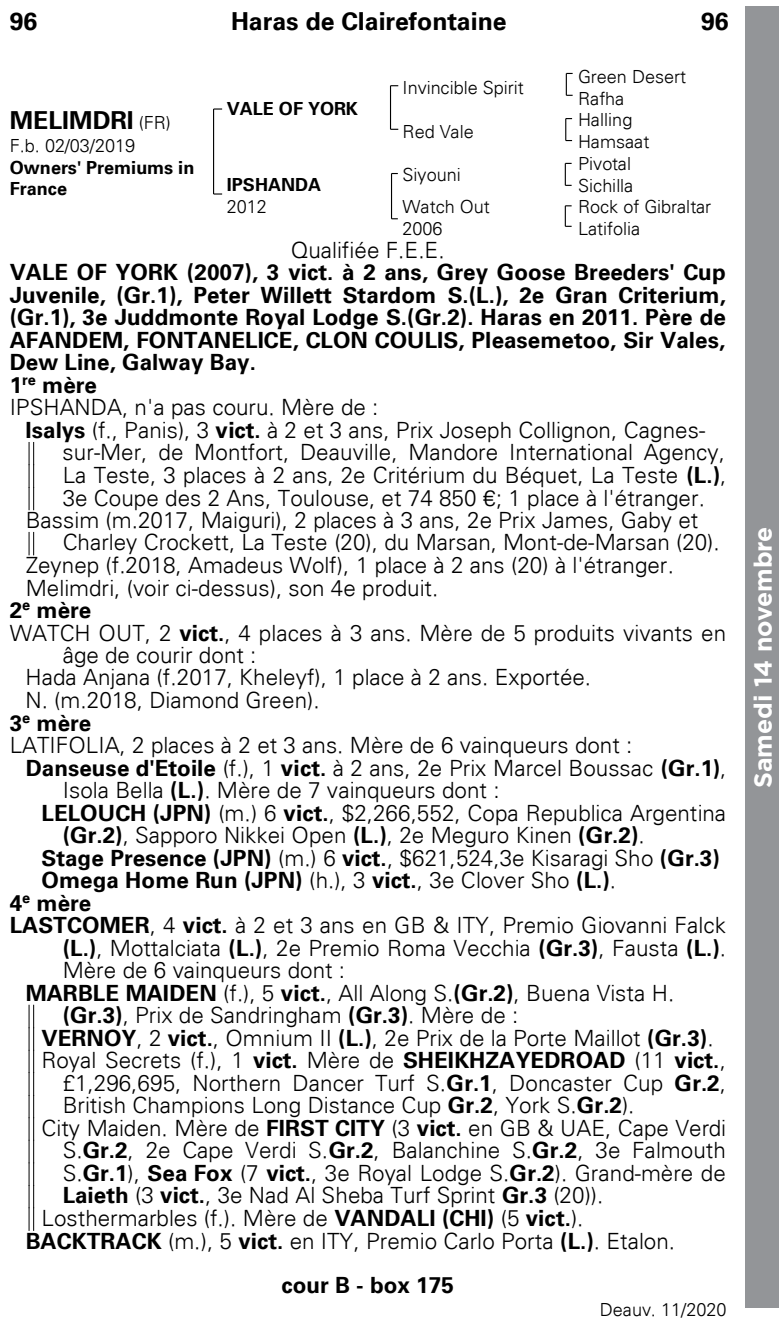
<style>
.page{position:relative;width:779px;height:1321px;background:#fff}
.page>*{position:absolute;margin:0;border:0;box-sizing:border-box;transform-origin:0 0}
.t1{font:700 24.75px "Univers 65";color:#000}
.t2{font:700 24.75px "Gotham";color:#fff}
.t3{font:300 22.5px "Univers 45";color:#000}
.t4{font:700 22.5px/22.5px "Univers 65";color:#000}
.t5{font:300 18px/21.8px "Univers 45";letter-spacing:-.005em;color:#000}
.t6{font:700 18px/21.4px "Univers 65";color:#000}
.s1{font-family:"Univers 45";font-weight:300;font-size:18px}
.s2{font-family:"Univers 65";font-weight:700}
.s3{font-family:"Univers 45";font-weight:300}
</style>
<div class="page">
<div style="left:745px;top:6px;width:33px;height:1301px;background:#939598"></div>
<svg style="left:29px;top:442px;width:5px;height:67px"></svg>
<svg style="left:29px;top:532px;width:5px;height:23px"></svg>
<svg style="left:29px;top:1005px;width:5px;height:225px"></svg>
<svg style="left:213px;top:108px;width:9px;height:2px"></svg>
<hr style="left:213px;top:109px;width:1px;height:85px;background:#000">
<hr style="left:390px;top:86px;width:1px;height:43px;background:#000">
<hr style="left:391px;top:173px;width:1px;height:46px;background:#000">
<svg style="left:564px;top:205px;width:7px;height:22px"></svg>
<svg style="left:565px;top:118px;width:6px;height:23px"></svg>
<svg style="left:564px;top:163px;width:7px;height:23px"></svg>
<svg style="left:565px;top:73px;width:7px;height:23px"></svg>
<p class="t1" style="left:10px;top:7px;width:29px">96</p>
<p class="t1" style="left:231px;top:7px;width:277px">Haras de Clairefontaine</p>
<p class="t1" style="left:700px;top:7px;width:29px">96</p>
<p class="t5" style="left:402px;top:77px;width:123px">Invincible Spirit</p>
<p class="t5" style="left:577px;top:66px;width:109px">Green Desert<br>Rafha</p>
<p class="t5" style="left:402px;top:120px;width:73px">Red Vale</p>
<p class="t5" style="left:577px;top:109px;width:73px">Halling<br>Hamsaat</p>
<p class="t6" style="left:227px;top:98px;width:133px">VALE OF YORK</p>
<p class="t1" style="left:10px;top:106px;width:163px">MELIMDRI <span class="s1">(FR)</span></p>
<p class="t5" style="left:10px;top:135px;width:127px">F.b. 02/03/2019</p>
<p class="t6" style="left:10px;top:157px;width:186px">Owners' Premiums in<br>France</p>
<p class="t5" style="left:402px;top:164px;width:60px">Siyouni</p>
<p class="t5" style="left:577px;top:153px;width:57px">Pivotal<br>Sichilla</p>
<p class="t5" style="left:402px;top:196px;width:89px">Watch Out<br>2006</p>
<p class="t5" style="left:577px;top:196px;width:135px">Rock of Gibraltar<br>Latifolia</p>
<p class="t3" style="left:291px;top:236px;width:155px">Qualifiée F.E.E.</p>
<p class="t4" style="left:10px;top:261px;width:717px">VALE OF YORK (2007), 3 vict. à 2 ans, Grey Goose Breeders' Cup Juvenile, (Gr.1), Peter Willett Stardom S.(L.), 2e Gran Criterium, (Gr.1), 3e Juddmonte Royal Lodge S.(Gr.2). Haras en 2011. Père de AFANDEM, FONTANELICE, CLON COULIS, Pleasemetoo, Sir Vales, Dew Line, Galway Bay.<br>1<sup>re</sup> mère</p>
<p class="t3" style="left:10px;top:394px;width:370px">IPSHANDA, n'a pas couru. Mère de :</p>
<p class="t3" style="left:26px;top:416px;width:680px"><span class="s2">Isalys</span> (f., Panis), 3 <span class="s2">vict.</span> à 2 et 3 ans, Prix Joseph Collignon, Cagnes-</p>
<p class="t3" style="left:63px;top:439px;width:663px">sur-Mer, de Montfort, Deauville, Mandore International Agency,</p>
<p class="t3" style="left:63px;top:461px;width:664px">La Teste, 3 places à 2 ans, 2e Critérium du Béquet, La Teste <span class="s2">(L.)</span>,</p>
<p class="t3" style="left:63px;top:484px;width:643px">3e Coupe des 2 Ans, Toulouse, et 74 850 €; 1 place à l'étranger.</p>
<p class="t3" style="left:26px;top:506px;width:673px">Bassim (m.2017, Maiguri), 2 places à 3 ans, 2e Prix James, Gaby et</p>
<p class="t3" style="left:63px;top:529px;width:658px">Charley Crockett, La Teste (20), du Marsan, Mont-de-Marsan (20).</p>
<p class="t3" style="left:26px;top:551px;width:649px">Zeynep (f.2018, Amadeus Wolf), 1 place à 2 ans (20) à l'étranger.</p>
<p class="t3" style="left:26px;top:574px;width:414px">Melimdri, (voir ci-dessus), son 4e produit.</p>
<p class="t4" style="left:10px;top:599px;width:83px">2<sup>e</sup> mère</p>
<p class="t3" style="left:10px;top:619px;width:717px">WATCH OUT, 2 <span class="s2">vict.</span>, 4 places à 3 ans. Mère de 5 produits vivants en</p>
<p class="t3" style="left:63px;top:641px;width:195px">âge de courir dont :</p>
<p class="t3" style="left:26px;top:664px;width:566px">Hada Anjana (f.2017, Kheleyf), 1 place à 2 ans. Exportée.</p>
<p class="t3" style="left:26px;top:686px;width:295px">N. (m.2018, Diamond Green).</p>
<p class="t4" style="left:10px;top:711px;width:83px">3<sup>e</sup> mère</p>
<p class="t3" style="left:10px;top:731px;width:623px">LATIFOLIA, 2 places à 2 et 3 ans. Mère de 6 vainqueurs dont :</p>
<p class="t3" style="left:26px;top:754px;width:701px"><span class="s2">Danseuse d'Etoile</span> (f.), 1 <span class="s2">vict.</span> à 2 ans, 2e Prix Marcel Boussac <span class="s2">(Gr.1)</span>,</p>
<p class="t3" style="left:63px;top:776px;width:438px">Isola Bella <span class="s2">(L.)</span>. Mère de 7 vainqueurs dont :</p>
<p class="t3" style="left:42px;top:799px;width:685px"><span class="s2">LELOUCH (JPN)</span> (m.) 6 <span class="s2">vict.</span>, $2,266,552, Copa Republica Argentina</p>
<p class="t3" style="left:63px;top:821px;width:583px"><span class="s2">(Gr.2)</span>, Sapporo Nikkei Open <span class="s2">(L.)</span>, 2e Meguro Kinen <span class="s2">(Gr.2)</span>.</p>
<p class="t4" style="left:42px;top:846px;width:679px">Stage Presence (JPN) <span class="s3">(m.) 6</span> vict.<span class="s3">, $621,524,3e Kisaragi Sho</span> (Gr.3)</p>
<p class="t4" style="left:42px;top:869px;width:575px">Omega Home Run (JPN) <span class="s3">(h.), 3</span> vict.<span class="s3">, 3e Clover Sho</span> (L.)<span class="s3">.</span></p>
<p class="t4" style="left:10px;top:891px;width:83px">4<sup>e</sup> mère</p>
<p class="t3" style="left:10px;top:911px;width:717px"><span class="s2">LASTCOMER</span>, 4 <span class="s2">vict.</span> à 2 et 3 ans en GB &amp; ITY, Premio Giovanni Falck</p>
<p class="t3" style="left:63px;top:934px;width:664px"><span class="s2">(L.)</span>, Mottalciata <span class="s2">(L.)</span>, 2e Premio Roma Vecchia <span class="s2">(Gr.3)</span>, Fausta <span class="s2">(L.)</span>.</p>
<p class="t3" style="left:63px;top:956px;width:284px">Mère de 6 vainqueurs dont :</p>
<p class="t3" style="left:26px;top:979px;width:649px"><span class="s2">MARBLE MAIDEN</span> (f.), 5 <span class="s2">vict.</span>, All Along S.<span class="s2">(Gr.2)</span>, Buena Vista H.</p>
<p class="t3" style="left:63px;top:1001px;width:457px"><span class="s2">(Gr.3)</span>, Prix de Sandringham <span class="s2">(Gr.3)</span>. Mère de :</p>
<p class="t3" style="left:42px;top:1024px;width:673px"><span class="s2">VERNOY</span>, 2 <span class="s2">vict.</span>, Omnium II <span class="s2">(L.)</span>, 2e Prix de la Porte Maillot <span class="s2">(Gr.3)</span>.</p>
<p class="t3" style="left:42px;top:1046px;width:685px">Royal Secrets (f.), 1 <span class="s2">vict.</span> Mère de <span class="s2">SHEIKHZAYEDROAD</span> (11 <span class="s2">vict.</span>,</p>
<p class="t3" style="left:63px;top:1069px;width:664px">£1,296,695, Northern Dancer Turf S.<span class="s2">Gr.1</span>, Doncaster Cup <span class="s2">Gr.2</span>,</p>
<p class="t3" style="left:63px;top:1091px;width:573px">British Champions Long Distance Cup <span class="s2">Gr.2</span>, York S.<span class="s2">Gr.2</span>).</p>
<p class="t3" style="left:42px;top:1114px;width:685px">City Maiden. Mère de <span class="s2">FIRST CITY</span> (3 <span class="s2">vict.</span> en GB &amp; UAE, Cape Verdi</p>
<p class="t3" style="left:63px;top:1136px;width:664px">S.<span class="s2">Gr.2</span>, 2e Cape Verdi S.<span class="s2">Gr.2</span>, Balanchine S.<span class="s2">Gr.2</span>, 3e Falmouth</p>
<p class="t3" style="left:63px;top:1159px;width:664px">S.<span class="s2">Gr.1</span>), <span class="s2">Sea Fox</span> (7 <span class="s2">vict.</span>, 3e Royal Lodge S.<span class="s2">Gr.2</span>). Grand-mère de</p>
<p class="t3" style="left:63px;top:1181px;width:542px"><span class="s2">Laieth</span> (3 <span class="s2">vict.</span>, 3e Nad Al Sheba Turf Sprint <span class="s2">Gr.3</span> (20)).</p>
<p class="t3" style="left:42px;top:1204px;width:543px">Losthermarbles (f.). Mère de <span class="s2">VANDALI (CHI)</span> (5 <span class="s2">vict.</span>).</p>
<p class="t3" style="left:26px;top:1226px;width:650px"><span class="s2">BACKTRACK</span> (m.), 5 <span class="s2">vict.</span> en ITY, Premio Carlo Porta <span class="s2">(L.)</span>. Etalon.</p>
<p class="t4" style="left:281px;top:1274px;width:174px">cour B - box 175</p>
<p class="t5" style="left:599px;top:1298px;width:128px">Deauv. 11/2020</p>
<p class="t6" style="left:227px;top:174px;width:96px">IPSHANDA</p>
<p class="t5" style="left:227px;top:196px;width:42px">2012</p>
<p class="t2" style="left:746px;top:788px;width:263px;rotate:-90deg">Samedi 14 novembre</p>
</div>
